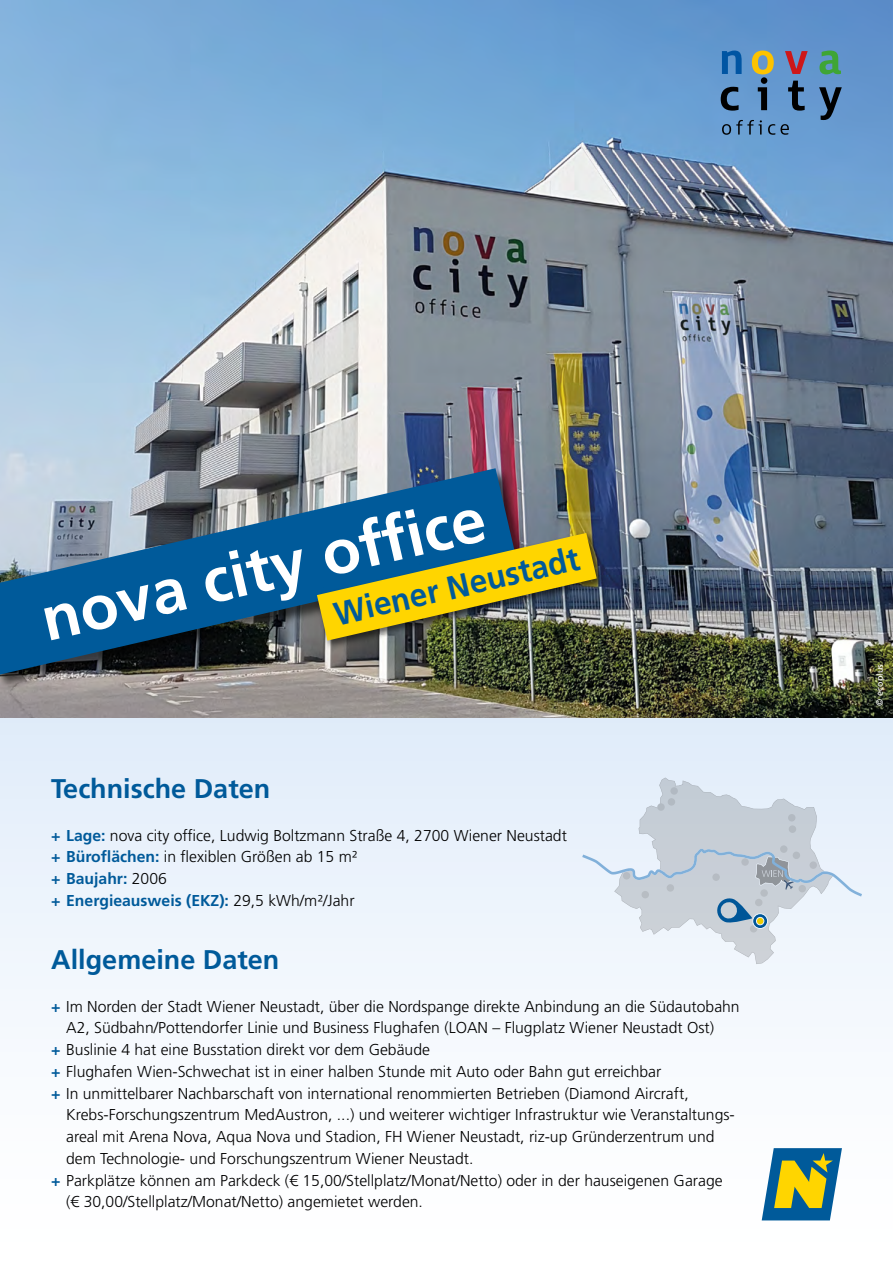
<style>
.page{position:relative;width:893px;height:1263px;background:#fff}
.page>*{position:absolute;margin:0;border:0;box-sizing:border-box;transform-origin:0 0}
.H1-Balken_blau{font:700 63px "Frutiger LT Std";color:#fff}
.P-Balken_gelb{font:700 33px "Frutiger LT Std";color:#005a9a;scale:.95 1}
.H2-Überschrift{font:700 27px "Frutiger LT Std";color:#005a9a}
.t1{font:300 15.75px/21.8px "Frutiger LT Std";color:#000}
.t2{font:700 15.75px "Frutiger LT Std";color:#005a9a}
.P-Copyright{font:9px "Frutiger LT Std";color:#fff}
.s1{font-family:"Frutiger LT Pro";font-weight:700;color:#005a9a}
.s2{font-weight:700;color:#005a9a}
.s3{font-family:"Frutiger LT Pro"}
.s4{font-weight:300;color:#000}
</style>
<div class="page">
<svg style="left:0;top:718px;width:893px;height:503px"></svg>
<img style="left:0;top:0;width:893px;height:718px">
<svg style="left:582px;top:777px;width:280px;height:187px"></svg>
<svg style="left:753px;top:914px;width:15px;height:14px"></svg>
<div style="left:752px;top:913px;width:16px;height:16px;border:1px solid #fff;border-radius:50%"></div>
<div style="left:756px;top:917px;width:8px;height:8px;background:#ec0;border-radius:50%"></div>
<div style="left:756px;top:917px;width:8px;height:8px;border:1px solid #fff;border-radius:50%"></div>
<div style="left:0;top:469px;width:530px;height:221px;background:#000;opacity:.6"></div>
<img style="left:0;top:468px;width:516px;height:206px">
<div style="left:315px;top:531px;width:292px;height:119px;background:#000;opacity:.6"></div>
<img style="left:317px;top:533px;width:280px;height:108px">
<svg style="left:762px;top:1148px;width:80px;height:72px;background:#749879"></svg>
<svg style="left:721px;top:51px;width:121px;height:84px;background:#5d84a7"></svg>
<h1 class="H1-Balken_blau" style="left:34px;top:584px;width:455px;rotate:-13deg">nova city offi ce</h1>
<p class="P-Balken_gelb" style="left:330px;top:595px;width:265px;rotate:-13deg">Wiener Neustadt</p>
<h2 class="H2-Überschrift" style="left:51px;top:772px;width:221px">Technische Daten</h2>
<p class="t1" style="left:51px;top:824px;width:517px"><span class="s1">+</span> <span class="s2">Lage:</span> nova city office, Ludwig Boltzmann Straße 4, 2700 Wiener Neustadt</p>
<p class="t1" style="left:51px;top:846px;width:308px"><span class="s1">+</span> <span class="s2">Büroflächen:</span> in flexiblen Größen ab 15 m²</p>
<p class="t2" style="left:51px;top:869px;width:117px"><span class="s3">+</span> Baujahr: <span class="s4">2006</span></p>
<p class="t2" style="left:51px;top:891px;width:305px"><span class="s3">+</span> Energieausweis (EKZ): <span class="s4">29,5 kWh/m²/Jahr</span></p>
<h2 class="H2-Überschrift" style="left:51px;top:943px;width:230px">Allgemeine Daten</h2>
<p class="t1" style="left:66px;top:995px;width:675px;text-indent:-15px"><span class="s1">+</span> Im Norden der Stadt Wiener Neustadt, über die Nordspange direkte Anbindung an die Südautobahn<br>A2, Südbahn/Pottendorfer Linie und Business Flughafen (LOAN – Flugplatz Wiener Neustadt Ost)</p>
<p class="t1" style="left:51px;top:1039px;width:380px"><span class="s1">+</span> Buslinie 4 hat eine Busstation direkt vor dem Gebäude</p>
<p class="t1" style="left:51px;top:1061px;width:612px"><span class="s1">+</span> Flughafen Wien-Schwechat ist in einer halben Stunde mit Auto oder Bahn gut erreichbar</p>
<p class="t1" style="left:66px;top:1082px;width:670px;text-indent:-15px"><span class="s1">+</span> In unmittelbarer Nachbarschaft von international renommierten Betrieben (Diamond Aircraft, Krebs-Forschungszentrum MedAustron, ...) und weiterer wichtiger Infrastruktur wie Veranstaltungs&shy;areal mit Arena Nova, Aqua Nova und Stadion, FH Wiener Neustadt, riz-up Gründerzentrum und dem Technologie- und Forschungszentrum Wiener Neustadt.</p>
<p class="t1" style="left:66px;top:1169px;width:658px;text-indent:-15px"><span class="s1">+</span> Parkplätze können am Parkdeck (€ 15,00/Stellplatz/Monat/Netto) oder in der hauseigenen Garage (€ 30,00/Stellplatz/Monat/Netto) angemietet werden.</p>
<p class="P-Copyright" style="left:874px;top:705px;width:43px;rotate:-90deg">© ecoplus</p>
</div>
